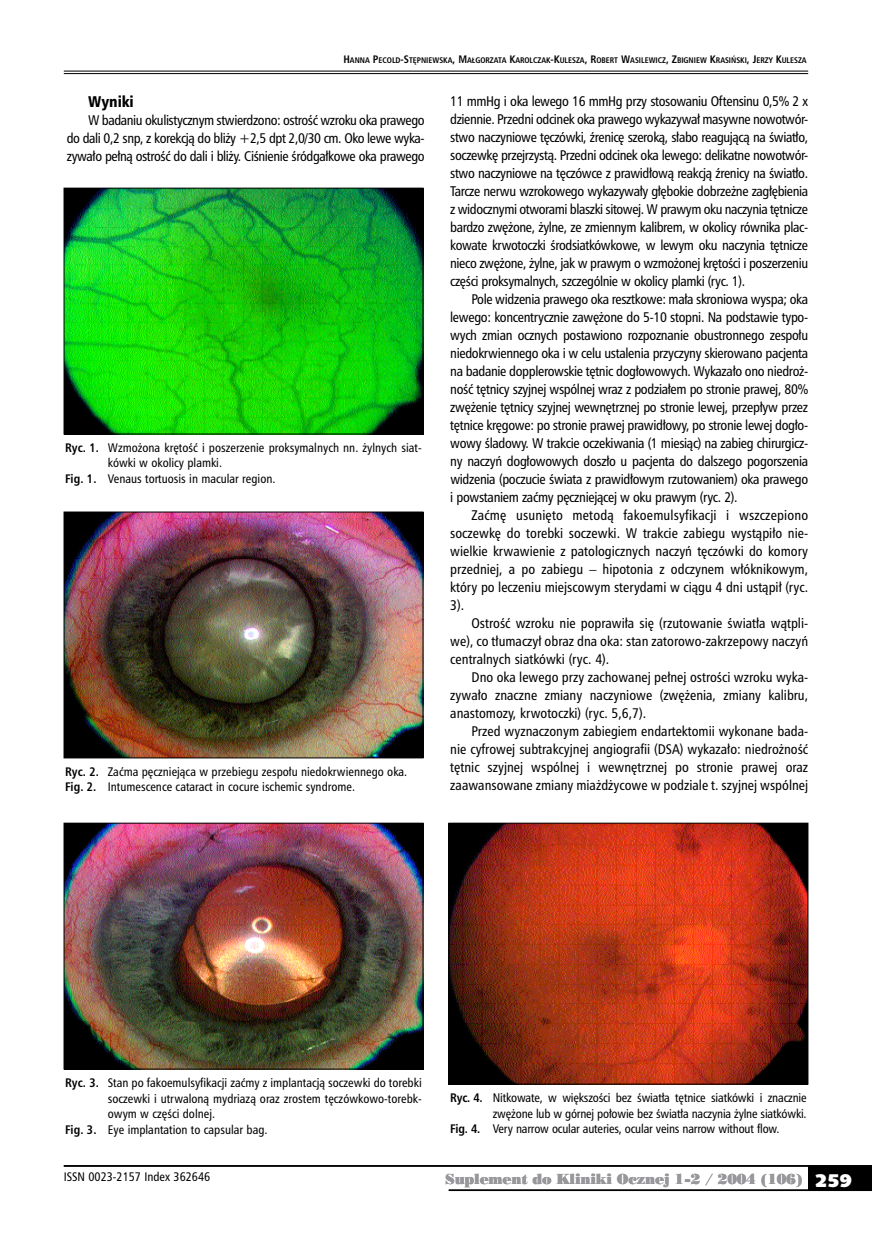
<style>
.page{position:relative;width:872px;height:1234px;background:#fff}
.page>*{position:absolute;margin:0;border:0;box-sizing:border-box;transform-origin:0 0}
.t1{font:15px "Humnst 777 Blk Cn PL";color:#000}
.t2{font:13.5px/18px "Humnst 777 Cn PL";color:#000;text-align:justify}
.t3{font:13.5px "Poster Bodoni PL";letter-spacing:-.015em;color:#98989c}
.t4{font:12px/15.8px "Humnst 777 Cn PL";color:#000}
.t5{font:700 7.8px "Humnst 777 Cn PL";color:#000}
.s1{font-size:10.5px}
.s2{font-size:7.5px}
.s3{font-weight:700}
.s4{font-family:"Humanst 531 U Blk PL";font-size:18px;color:#fff}
</style>
<div class="page">
<hr style="left:64px;top:71px;width:744px;height:1px;background:#000">
<hr style="left:64px;top:73px;width:744px;height:1px;background:#000">
<div style="left:808px;top:1165px;width:64px;height:25px;background:#000"></div>
<hr style="left:64px;top:1164px;width:808px;height:2px;background:#000">
<hr style="left:449px;top:1189px;width:423px;height:1px;background:#000">
<img style="left:66px;top:513px;width:355px;height:243px">
<div style="left:64px;top:511px;width:359px;height:247px;border:1px solid #000"></div>
<img style="left:66px;top:824px;width:355px;height:242px">
<div style="left:64px;top:822px;width:359px;height:246px;border:1px solid #000"></div>
<img style="left:451px;top:824px;width:355px;height:258px">
<div style="left:449px;top:822px;width:359px;height:262px;border:1px solid #000"></div>
<img style="left:66px;top:190px;width:355px;height:242px">
<div style="left:64px;top:188px;width:359px;height:246px;border:1px solid #000"></div>
<p class="t5" style="left:343px;top:55px;width:465px"><span class="s1">H</span>ANNA <span class="s1">P</span>ECOLD<span class="s1">--S</span>TĘPNIEWSKA<span class="s1">, M</span>A<span class="s2">Ł</span>GORZATA <span class="s1">K</span>AROLCZAK<span class="s1">--K</span>ULESZA<span class="s1">, R</span>OBERT <span class="s1">W</span>ASILEWICZ<span class="s1">, Z</span> BIGNIEW <span class="s1">K</span>RASIŃSKI<span class="s1">, J</span>ERZY <span class="s1">K</span>ULESZA</p>
<p class="t1" style="left:88px;top:92px;width:47px">Wy-ni-ki</p>
<p class="t2" style="left:67px;top:111px;width:359px;text-indent:21px">W badaniu okulistycznym stwierdzono: ostrość wzroku oka prawego do dali 0,2 snp, z korekcją do bliży +2,5 dpt 2,0/30 cm. Oko lewe wyka&shy;zywało pełną ostrość do dali i bliży. Ciśnienie śródgałkowe oka prawego</p>
<p class="t4" style="left:65px;top:439px;width:357px"><span class="s3">Ryc. 1.</span> Wzmożona krętość i poszerzenie proksymalnych nn. żylnych siat-</p>
<p class="t4" style="left:108px;top:455px;width:116px">kówki w okolicy plamki.</p>
<p class="t4" style="left:65px;top:470px;width:212px"><span class="s3">Fig. 1.</span> Venaus tortuosis in macular region.</p>
<p class="t4" style="left:65px;top:763px;width:343px"><span class="s3">Ryc. 2.</span> Zaćma pęczniejąca w przebiegu zespołu niedokrwiennego oka.<br><span class="s3">Fig. 2.</span> Intumescence cataract in cocure ischemic syndrome.</p>
<p class="t2" style="left:450px;top:92px;width:359px">11 mmHg i oka lewego 16 mmHg przy stosowaniu Oftensinu 0,5% 2 x dziennie. Przedni odcinek oka prawego wykazywał masywne nowotwór&shy;stwo naczyniowe tęczówki, źrenicę szeroką, słabo reagującą na światło, soczewkę przejrzystą. Przedni odcinek oka lewego: delikatne nowotwór&shy;stwo naczyniowe na tęczówce z prawidłową reakcją źrenicy na światło.<br>Tarcze nerwu wzrokowego wykazywały głębokie dobrzeżne zagłębienia z widocznymi otworami blaszki sitowej. W prawym oku naczynia tętnicze bardzo zwężone, żylne, ze zmiennym kalibrem, w okolicy równika plac&shy;kowate krwotoczki środsiatkówkowe, w lewym oku naczynia tętnicze nieco zwężone, żylne, jak w prawym o wzmożonej krętości i poszerzeniu części proksymalnych, szczególnie w okolicy plamki (ryc. 1).</p>
<p class="t2" style="left:450px;top:290px;width:359px;text-indent:21px">Pole widzenia prawego oka resztkowe: mała skroniowa wyspa; oka lewego: koncentrycznie zawężone do 5-10 stopni. Na podstawie typo&shy;wych zmian ocznych postawiono rozpoznanie obustronnego zespołu niedokrwiennego oka i w celu ustalenia przyczyny skierowano pacjenta na badanie dopplerowskie tętnic dogłowowych. Wykazało ono niedroż&shy;ność tętnicy szyjnej wspólnej wraz z podziałem po stronie prawej, 80% zwężenie tętnicy szyjnej wewnętrznej po stronie lewej, przepływ przez tętnice kręgowe: po stronie prawej prawidłowy, po stronie lewej dogło&shy;wowy śladowy. W trakcie oczekiwania (1 miesiąc) na zabieg chirurgicz&shy;ny naczyń dogłowowych doszło u pacjenta do dalszego pogorszenia widzenia (poczucie świata z prawidłowym rzutowaniem) oka prawego i powstaniem zaćmy pęczniejącej w oku prawym (ryc. 2).</p>
<p class="t2" style="left:450px;top:506px;width:359px;text-indent:21px">Zaćmę usunięto metodą fakoemulsyfikacji i wszczepiono soczewkę do torebki soczewki. W trakcie zabiegu wystąpiło nie&shy;wielkie krwawienie z patologicznych naczyń tęczówki do komory przedniej, a po zabiegu – hipotonia z odczynem włóknikowym, który po leczeniu miejscowym sterydami w ciągu 4 dni ustąpił (ryc.<br>3).</p>
<p class="t2" style="left:450px;top:614px;width:359px;text-indent:21px">Ostrość wzroku nie poprawiła się (rzutowanie światła wątpli&shy;we), co tłumaczył obraz dna oka: stan zatorowo-zakrzepowy naczyń centralnych siatkówki (ryc. 4).</p>
<p class="t2" style="left:450px;top:668px;width:359px;text-indent:21px">Dno oka lewego przy zachowanej pełnej ostrości wzroku wyka&shy;zywało znaczne zmiany naczyniowe (zwężenia, zmiany kalibru, anastomozy, krwotoczki) (ryc. 5,6,7).</p>
<p class="t2" style="left:450px;top:722px;width:359px;text-indent:21px">Przed wyznaczonym zabiegiem endartektomii wykonane bada&shy;nie cyfrowej subtrakcyjnej angiografii (DSA) wykazało: niedrożność tętnic szyjnej wspólnej i wewnętrznej po stronie prawej oraz zaawansowane zmiany miażdżycowe w podziale t. szyjnej wspólnej</p>
<p class="t4" style="left:65px;top:1074px;width:358px"><span class="s3">Ryc. 3.</span> Stan po fakoemulsyfikacji zaćmy z implantacją soczewki do torebki</p>
<p class="t4" style="left:108px;top:1089px;width:314px">soczewki i utrwaloną mydriazą oraz zrostem tęczówkowo-torebk-</p>
<p class="t4" style="left:108px;top:1105px;width:109px">owym w części dolnej.</p>
<p class="t4" style="left:65px;top:1121px;width:204px"><span class="s3">Fig. 3.</span> Eye implantation to capsular bag.</p>
<p class="t4" style="left:64px;top:1168px;width:148px">ISSN 0023-2157 Index 362646</p>
<p class="t4" style="left:450px;top:1089px;width:358px"><span class="s3">Ryc. 4.</span> Nitkowate, w większości bez światła tętnice siatkówki i znacznie</p>
<p class="t4" style="left:493px;top:1104px;width:315px">zwężone lub w górnej połowie bez światła naczynia żylne siatkówki.</p>
<p class="t4" style="left:450px;top:1120px;width:331px"><span class="s3">Fig. 4.</span> Very narrow ocular auteries, ocular veins narrow without flow.</p>
<p class="t3" style="left:445px;top:1169px;width:408px">Suplement do Kliniki Ocznej 1-2 / 2004 (106) <span class="s4">259</span></p>
</div>
